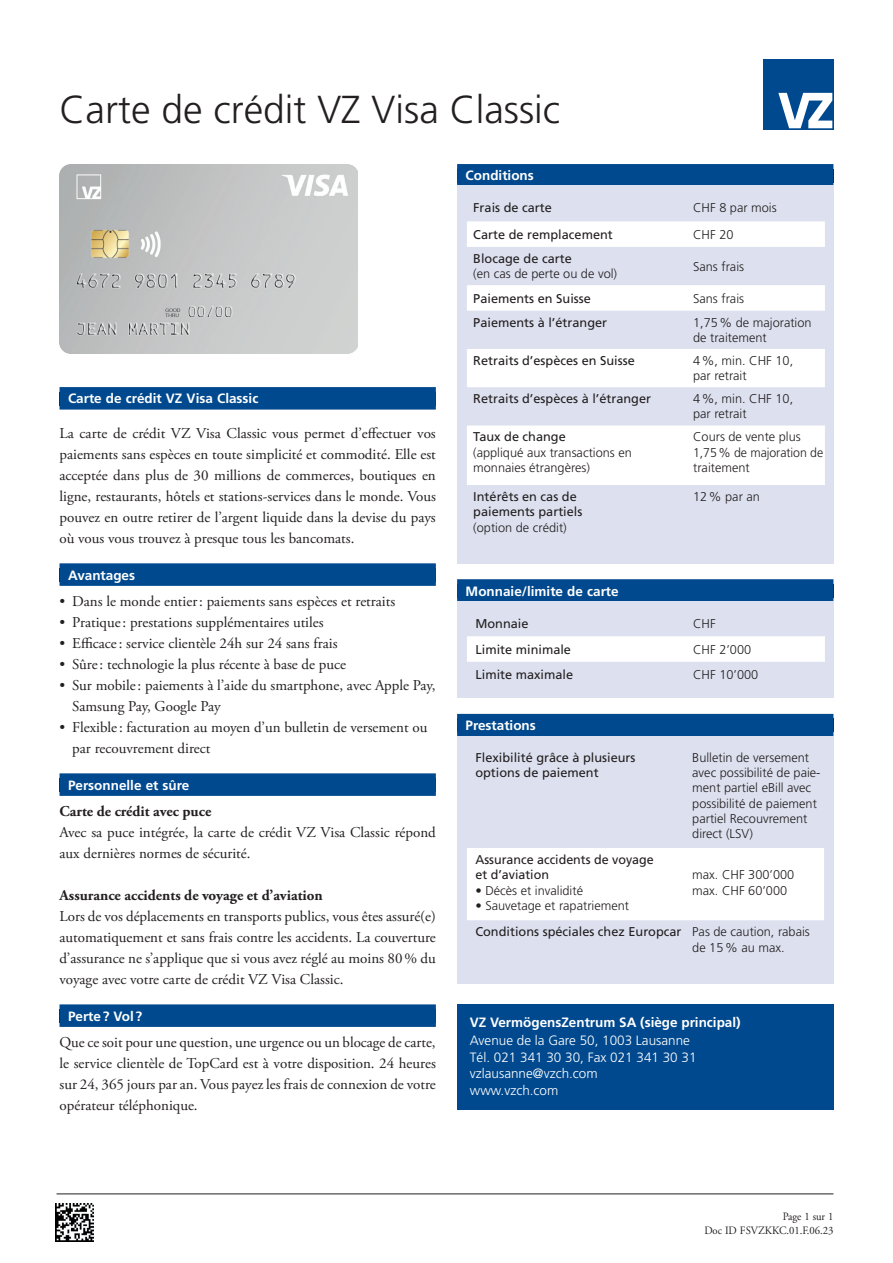
<style>
.page{position:relative;width:893px;height:1263px;background:#fff}
.page>*{position:absolute;margin:0;border:0;box-sizing:border-box;transform-origin:0 0}
.t1{font:300 39px "Frutiger LT";color:#231f20}
.t2{font:15px/21px "Adobe Garamond Pro";color:#231f20;text-align:justify}
.t3{font:700 15px "Adobe Garamond Pro";color:#231f20}
.t4{font:700 13.5px "Frutiger LT";color:#fff}
.t5{font:300 13.5px/16.5px "Frutiger LT";color:#fff}
.t6{font:300 12.75px/15.3px "Frutiger LT";color:#231f20}
.t7{font:12.75px/15.3px "Frutiger LT";color:#231f20}
.t8{font:11.25px/13.5px "Adobe Garamond Pro";color:#231f20;text-align:right;scale:.95 1}
.s1{font-weight:300}
</style>
<div class="page">
<div style="left:764px;top:60px;width:70px;height:70px;background:#01498e"></div>
<svg style="left:778px;top:93px;width:54px;height:35px"></svg>
<hr style="left:57px;top:1193px;width:776px;height:1px;background:#231f20">
<div style="left:60px;top:387px;width:376px;height:23px;background:#01498e"></div>
<div style="left:60px;top:563px;width:376px;height:23px;background:#01498e"></div>
<div style="left:60px;top:773px;width:376px;height:23px;background:#01498e"></div>
<div style="left:60px;top:1004px;width:376px;height:23px;background:#01498e"></div>
<div style="left:457px;top:164px;width:376px;height:23px;background:#01498e"></div>
<div style="left:457px;top:579px;width:376px;height:23px;background:#01498e"></div>
<div style="left:457px;top:714px;width:376px;height:22px;background:#01498e"></div>
<img style="left:60px;top:165px;width:298px;height:188px">
<div style="left:457px;top:736px;width:376px;height:248px;background:#dde1ef"></div>
<div style="left:467px;top:848px;width:357px;height:72px;background:#fff"></div>
<div style="left:457px;top:602px;width:376px;height:96px;background:#dde1ef"></div>
<div style="left:467px;top:636px;width:358px;height:26px;background:#fff"></div>
<div style="left:457px;top:186px;width:376px;height:378px;background:#dde1ef"></div>
<svg style="left:467px;top:221px;width:358px;height:264px;fill:#fff"></svg>
<div style="left:457px;top:1005px;width:376px;height:105px;background:#01498e"></div>
<img style="left:55px;top:1203px;width:39px;height:39px">
<h1 class="t1" style="left:60px;top:87px;width:502px">Carte de crédit VZ Visa Classic</h1>
<p class="t4" style="left:466px;top:168px;width:70px">Conditions</p>
<p class="t4" style="left:68px;top:391px;width:192px">Carte de crédit VZ Visa Classic</p>
<p class="t2" style="left:60px;top:423px;width:378px">La carte de crédit VZ Visa Classic vous permet d’effectuer vos paiements sans espèces en toute simplicité et commodité. Elle est acceptée dans plus de 30 millions de commerces, boutiques en ligne, restaurants, hôtels et stations-services dans le monde. Vous pouvez en outre retirer de l’argent liquide dans la devise du pays où vous vous trouvez à presque tous les bancomats.</p>
<p class="t4" style="left:68px;top:567px;width:69px">Avantages</p>
<p class="t2" style="left:60px;top:591px;width:337px">• Dans le monde entier: paiements sans espèces et retraits</p>
<p class="t2" style="left:60px;top:612px;width:266px">• Pratique: prestations supplémentaires utiles</p>
<p class="t2" style="left:60px;top:633px;width:280px">• Efficace: service clientèle 24h sur 24 sans frais</p>
<p class="t2" style="left:60px;top:654px;width:288px">• Sûre: technologie la plus récente à base de puce</p>
<p class="t2" style="left:72px;top:675px;width:365px;text-indent:-13px">• Sur mobile: paiements à l’aide du smartphone, avec Apple Pay,<br>Samsung Pay, Google Pay</p>
<p class="t2" style="left:72px;top:717px;width:357px;text-indent:-13px">• Flexible: facturation au moyen d’un bulletin de versement ou par recouvrement direct</p>
<p class="t4" style="left:68px;top:777px;width:123px">Personnelle et sûre</p>
<p class="t3" style="left:60px;top:802px;width:153px">Carte de crédit avec puce</p>
<p class="t2" style="left:60px;top:822px;width:378px">Avec sa puce intégrée, la carte de crédit VZ Visa Classic répond aux dernières normes de sécurité.</p>
<p class="t3" style="left:60px;top:886px;width:265px">Assurance accidents de voyage et d’aviation</p>
<p class="t2" style="left:60px;top:906px;width:378px">Lors de vos déplacements en transports publics, vous êtes assuré(e) automatiquement et sans frais contre les accidents. La couverture d’assurance ne s’applique que si vous avez réglé au moins 80% du voyage avec votre carte de crédit VZ Visa Classic.</p>
<p class="t4" style="left:68px;top:1008px;width:76px">Perte? Vol?</p>
<p class="t2" style="left:60px;top:1032px;width:378px">Que ce soit pour une question, une urgence ou un blocage de carte, le service clientèle de TopCard est à votre disposition. 24 heures sur 24, 365 jours par an. Vous payez les frais de connexion de votre opérateur téléphonique.</p>
<p class="t7" style="left:473px;top:200px;width:80px">Frais de carte</p>
<p class="t6" style="left:693px;top:200px;width:85px">CHF 8 par mois</p>
<p class="t7" style="left:473px;top:227px;width:141px">Carte de remplacement</p>
<p class="t6" style="left:693px;top:227px;width:42px">CHF 20</p>
<p class="t7" style="left:473px;top:251px;width:100px">Blocage de carte</p>
<p class="t6" style="left:473px;top:267px;width:145px">(en cas de perte ou de vol)</p>
<p class="t6" style="left:693px;top:259px;width:52px">Sans frais</p>
<p class="t7" style="left:473px;top:291px;width:119px">Paiements en Suisse</p>
<p class="t6" style="left:693px;top:291px;width:52px">Sans frais</p>
<p class="t7" style="left:473px;top:315px;width:135px">Paiements à l’étranger</p>
<p class="t6" style="left:693px;top:315px;width:120px">1,75% de majoration de traitement</p>
<p class="t7" style="left:473px;top:353px;width:163px">Retraits d’espèces en Suisse</p>
<p class="t6" style="left:693px;top:353px;width:102px">4%, min. CHF 10, par retrait</p>
<p class="t7" style="left:473px;top:391px;width:179px">Retraits d’espèces à l’étranger</p>
<p class="t6" style="left:693px;top:391px;width:102px">4%, min. CHF 10, par retrait</p>
<p class="t7" style="left:473px;top:429px;width:94px">Taux de change</p>
<p class="t6" style="left:473px;top:445px;width:160px">(appliqué aux transactions en monnaies étrangères)</p>
<p class="t6" style="left:693px;top:430px;width:132px">Cours de vente plus<br>1,75% de majoration de traitement</p>
<p class="t7" style="left:473px;top:489px;width:111px">Intérêts en cas de paiements partiels</p>
<p class="t6" style="left:473px;top:520px;width:95px">(option de crédit)</p>
<p class="t4" style="left:466px;top:583px;width:155px">Monnaie/limite de carte</p>
<p class="t6" style="left:693px;top:489px;width:68px">12% par an</p>
<p class="t7" style="left:475px;top:616px;width:55px">Monnaie</p>
<p class="t6" style="left:693px;top:616px;width:24px">CHF</p>
<p class="t7" style="left:475px;top:642px;width:97px">Limite minimale</p>
<p class="t6" style="left:693px;top:642px;width:60px">CHF 2’000</p>
<p class="t7" style="left:475px;top:667px;width:99px">Limite maximale</p>
<p class="t6" style="left:693px;top:667px;width:67px">CHF 10’000</p>
<p class="t4" style="left:466px;top:718px;width:72px">Prestations</p>
<p class="t7" style="left:475px;top:750px;width:162px">Flexibilité grâce à plusieurs options de paiement</p>
<p class="t6" style="left:692px;top:750px;width:130px">Bulletin de versement avec possibilité de paie&shy;ment partiel eBill avec possibilité de paiement partiel Recouvrement direct (LSV)</p>
<p class="t7" style="left:475px;top:852px;width:180px">Assurance accidents de voyage et d’aviation</p>
<p class="t6" style="left:475px;top:883px;width:109px">• Décès et invalidité</p>
<p class="t6" style="left:475px;top:898px;width:155px">• Sauvetage et rapatriement</p>
<p class="t6" style="left:692px;top:867px;width:104px">max. CHF 300’000 max. CHF 60’000</p>
<p class="t7" style="left:692px;top:924px;width:119px;text-indent:-217px">Conditions spéciales chez Europcar <span class="s1">Pas de caution, rabais de 15% au max.</span></p>
<p class="t4" style="left:470px;top:1014px;width:272px">VZ VermögensZentrum SA (siège principal)</p>
<p class="t5" style="left:470px;top:1032px;width:228px">Avenue de la Gare 50, 1003 Lausanne<br>Tél. 021 341 30 30, Fax 021 341 30 31 vzlausanne@vzch.com<br>www.vzch.com</p>
<p class="t8" style="left:704px;top:1210px;width:137px">Page 1 sur 1<br>Doc ID FSVZKKC.01.F.06.23</p>
</div>
